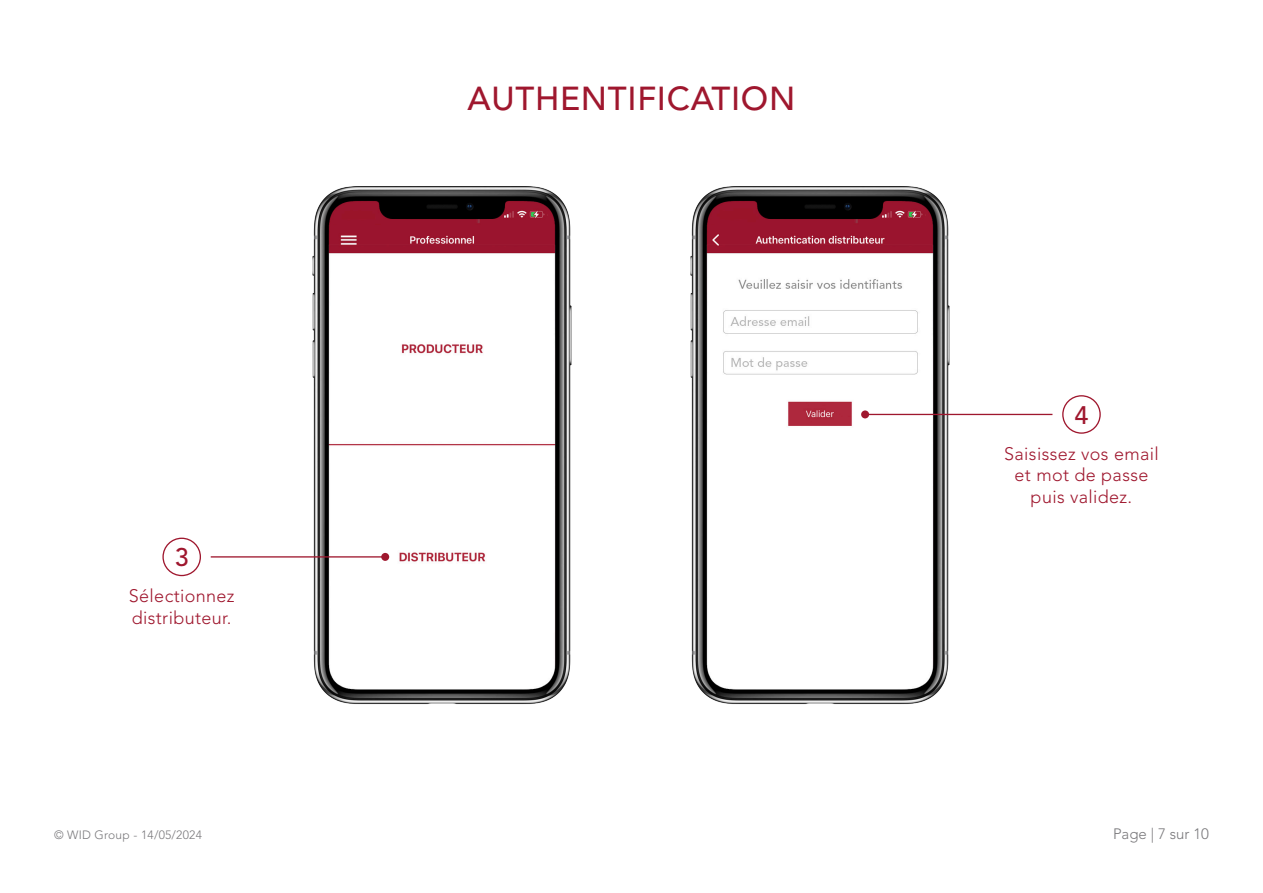
<style>
.page{position:relative;width:1263px;height:893px;background:#fff}
.page>*{position:absolute;margin:0;border:0;box-sizing:border-box;transform-origin:0 0}
.t1{font:500 33px "Avenir LT Std";letter-spacing:.02em;color:#9f172e}
.t2{font:500 25.2px "Avenir LT Std";color:#9f172e}
.t3{font:300 18px/21.6px "Avenir LT Std";letter-spacing:.02em;color:#9f172e;text-align:center}
.t4{font:300 15px "Avenir LT Std";color:#79787b}
.t5{font:300 12px "Avenir LT Std";letter-spacing:.02em;color:#79787b}
</style>
<div class="page">
<div style="left:162px;top:538px;width:39px;height:38px;border:1px solid #9f172e;border-radius:50%"></div>
<div style="left:1062px;top:395px;width:39px;height:39px;border:1px solid #9f172e;border-radius:50%"></div>
<img style="left:312px;top:187px;width:260px;height:517px">
<img style="left:690px;top:187px;width:261px;height:517px">
<hr style="left:865px;top:414px;width:187px;height:1px;background:#9f172e">
<div style="left:861px;top:410px;width:8px;height:8px;background:#9f172e;border-radius:50%"></div>
<hr style="left:211px;top:556px;width:174px;height:2px;background:#9f172e">
<div style="left:381px;top:553px;width:8px;height:8px;background:#9f172e;border-radius:50%"></div>
<p class="t2" style="left:175px;top:543px;width:16px">3</p>
<p class="t3" style="left:129px;top:585px;width:107px">Sélectionnez</p>
<p class="t3" style="left:132px;top:607px;width:101px">distributeur.</p>
<p class="t1" style="left:468px;top:79px;width:329px">AUTHENTIFICATION</p>
<p class="t2" style="left:1074px;top:401px;width:16px">4</p>
<p class="t3" style="left:1004px;top:443px;width:156px">Saisissez vos email et mot de passe puis validez.</p>
<p class="t5" style="left:54px;top:828px;width:149px">© WID Group - 14/05/2024</p>
<p class="t4" style="left:1113px;top:825px;width:97px">Page | 7 sur 10</p>
</div>
